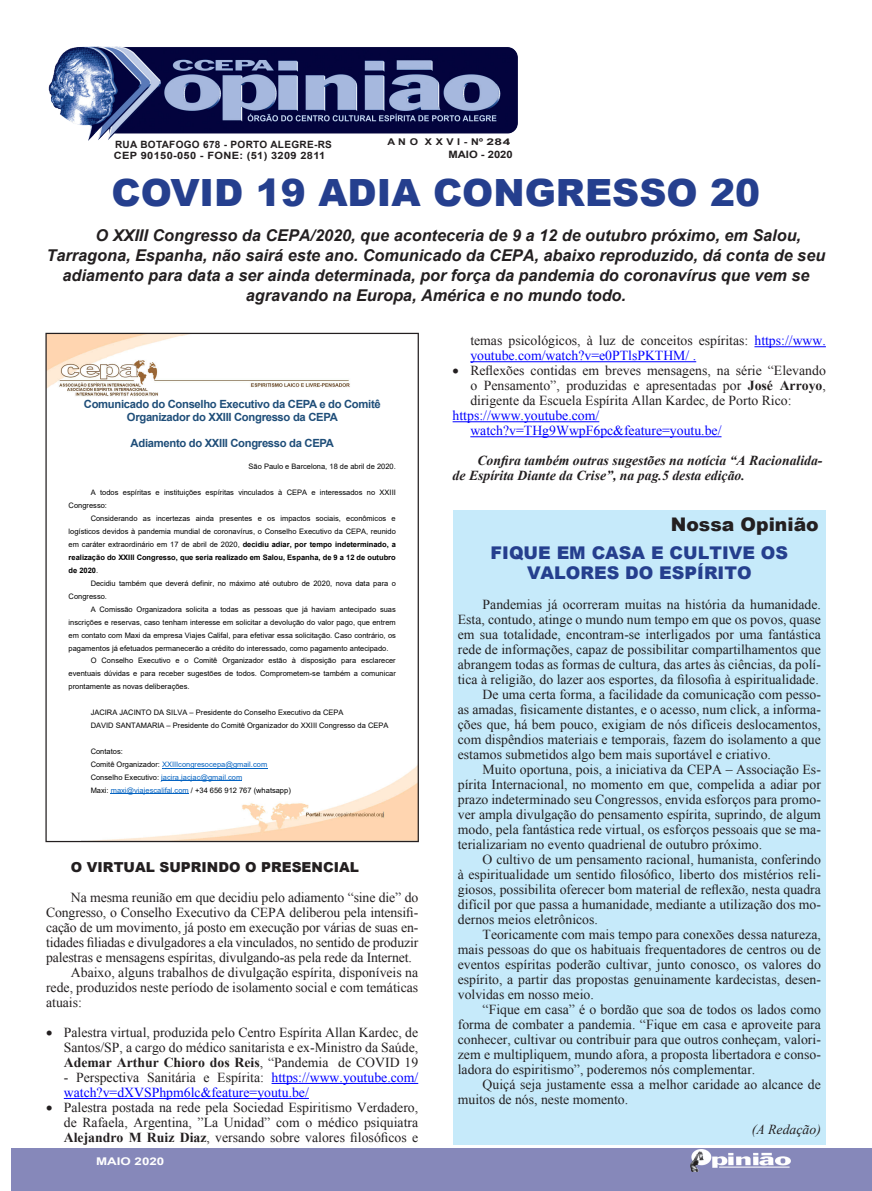
<style>
.page{position:relative;width:872px;height:1191px;background:#fff}
.page>*{position:absolute;margin:0;border:0;box-sizing:border-box;transform-origin:0 0}
.TITULOS_NOTICIAS{font:900 37.5px "Arial";color:#253f8e}
.t1{font:900 18.75px "Arial";color:#231f20}
.t2{font:900 17.5px/20.1px "Arial";color:#253f8e;text-align:center}
.t3{font:italic 700 16.25px "Arial";color:#231f20}
.t4{font:13.75px/15px "Times New Roman";color:#231f20;text-align:justify}
.t5{font:13.75px/15px "Times New Roman";color:#00f}
.t6{font:italic 700 13.75px/15px "Times New Roman";color:#231f20}
.t7{font:900 13.75px "Arial";color:#231f20}
.t8{font:italic 13.75px "Times New Roman";color:#231f20}
.t9{font:11.25px/13px "Arial";letter-spacing:-.03em;color:#1f4e79;text-align:center}
.t10{font:700 10.62px "Arial";color:#fff;scale:1.26 1}
.t11{font:700 10.25px "Arial";color:#231f20;scale:1.1 1}
.t12{font:700 10px "Arial";letter-spacing:.03em;color:#231f20;scale:1.1 1}
.t13{font:700 10px "Arial";letter-spacing:.03em;color:#231f20}
.t14{font:700 9.25px "Arial";color:#231f20;scale:1.15 1}
.t15{font:7.5px/13px "Arial";color:#000}
.s1{color:#0563c1}
.s2{font-weight:700}
.s3{color:#231f20}
</style>
<div class="page">
<div style="left:12px;top:1148px;width:860px;height:43px;background:#8688ba"></div>
<img style="left:48px;top:46px;width:469px;height:94px">
<img style="left:690px;top:1149px;width:100px;height:22px">
<div style="left:454px;top:510px;width:372px;height:634px;background:#c6eafa"></div>
<hr style="left:271px;top:1083px;width:147px;height:1px;background:#00f">
<hr style="left:64px;top:1098px;width:245px;height:1px;background:#00f">
<img style="left:47px;top:335px;width:303px;height:62px">
<img style="left:107px;top:766px;width:310px;height:74px">
<hr style="left:162px;top:768px;width:105px;height:1px;background:#0563c1">
<hr style="left:161px;top:780px;width:81px;height:1px;background:#0563c1">
<hr style="left:111px;top:793px;width:78px;height:1px;background:#0563c1">
<hr style="left:754px;top:346px;width:72px;height:1px;background:#00f">
<hr style="left:470px;top:361px;width:226px;height:1px;background:#00f">
<hr style="left:452px;top:421px;width:147px;height:1px;background:#00f">
<hr style="left:470px;top:436px;width:251px;height:1px;background:#00f">
<p class="t14" style="left:387px;top:136px;width:108px">A N O X X V I - Nº 284</p>
<p class="t13" style="left:115px;top:138px;width:218px">RUA BOTAFOGO 678 - PORTO ALEGRE-RS</p>
<p class="t12" style="left:114px;top:149px;width:194px">CEP 90150-050 - FONE: (51) 3209 2811</p>
<p class="t11" style="left:448px;top:148px;width:60px">MAIO - 2020</p>
<p class="TITULOS_NOTICIAS" style="left:112px;top:165px;width:650px">COVID 19 ADIA CONGRESSO 20</p>
<p class="t3" style="left:96px;top:224px;width:707px">O XXIII Congresso da CEPA/2020, que aconteceria de 9 a 12 de outubro próximo, em Salou,</p>
<p class="t3" style="left:47px;top:244px;width:780px">Tarragona, Espanha, não sairá este ano. Comunicado da CEPA, abaixo reproduzido, dá conta de seu</p>
<p class="t3" style="left:62px;top:264px;width:748px">adiamento para data a ser ainda determinada, por força da pandemia do coronavírus que vem se</p>
<p class="t3" style="left:246px;top:284px;width:382px">agravando na Europa, América e no mundo todo.</p>
<p class="t9" style="left:84px;top:398px;width:298px">Comunicado do Conselho Executivo da CEPA e do Comitê<br>Organizador do XXIII Congresso da CEPA</p>
<p class="t9" style="left:131px;top:436px;width:205px">Adiamento do XXIII Congresso da CEPA</p>
<p class="t15" style="left:248px;top:460px;width:149px">São Paulo e Barcelona, 18 de abril de 2020.</p>
<p class="t15" style="left:91px;top:486px;width:307px">A todos espíritas e instituições espíritas vinculados à CEPA e interessados no XXIII</p>
<p class="t15" style="left:69px;top:499px;width:40px">Congresso:</p>
<p class="t15" style="left:91px;top:512px;width:306px">Considerando as incertezas ainda presentes e os impactos sociais, econômicos e</p>
<p class="t15" style="left:69px;top:525px;width:329px">logísticos devidos à pandemia mundial de coronavírus, o Conselho Executivo da CEPA, reunido</p>
<p class="t15" style="left:69px;top:538px;width:329px">em caráter extraordinário em 17 de abril de 2020, decidiu adiar, por tempo indeterminado, a</p>
<p class="t15" style="left:69px;top:551px;width:329px">realização do XXIII Congresso, que seria realizado em Salou, Espanha, de 9 a 12 de outubro</p>
<p class="t15" style="left:69px;top:564px;width:31px">de 2020.</p>
<p class="t15" style="left:91px;top:576px;width:307px">Decidiu também que deverá definir, no máximo até outubro de 2020, nova data para o</p>
<p class="t15" style="left:69px;top:589px;width:40px">Congresso.</p>
<p class="t15" style="left:91px;top:602px;width:306px">A Comissão Organizadora solicita a todas as pessoas que já haviam antecipado suas</p>
<p class="t15" style="left:69px;top:615px;width:329px">inscrições e reservas, caso tenham interesse em solicitar a devolução do valor pago, que entrem</p>
<p class="t15" style="left:69px;top:628px;width:329px">em contato com Maxi da empresa Viajes Califal, para efetivar essa solicitação. Caso contrário, os</p>
<p class="t15" style="left:69px;top:641px;width:321px">pagamentos já efetuados permanecerão a crédito do interessado, como pagamento antecipado.</p>
<p class="t15" style="left:91px;top:654px;width:306px">O Conselho Executivo e o Comitê Organizador estão à disposição para esclarecer</p>
<p class="t15" style="left:69px;top:667px;width:329px">eventuais dúvidas e para receber sugestões de todos. Comprometem-se também a comunicar</p>
<p class="t15" style="left:69px;top:680px;width:122px">prontamente as novas deliberações.</p>
<p class="t15" style="left:91px;top:706px;width:299px">JACIRA JACINTO DA SILVA – Presidente do Conselho Executivo da CEPA<br>DAVID SANTAMARIA – Presidente do Comitê Organizador do XXIII Congresso da CEPA</p>
<p class="t15" style="left:91px;top:745px;width:202px">Contatos:<br>Comitê Organizador: <span class="s1">XXIIIcongresocepa@gmail.com </span>Conselho Executivo: <span class="s1">jacira.jacjac@gmail.com<br></span>Maxi: <span class="s1">maxi@viajescalifal.com</span> / +34 656 912 767 (whatsapp)</p>
<p class="t7" style="left:71px;top:857px;width:289px">O VIRTUAL SUPRINDO O PRESENCIAL</p>
<p class="t4" style="left:46px;top:889px;width:374px;text-indent:25px">Na mesma reunião em que decidiu pelo adiamento “sine die” do Congresso, o Conselho Executivo da CEPA deliberou pela intensifi&shy;cação de um movimento, já posto em execução por várias de suas en&shy;tidades filiadas e divulgadores a ela vinculados, no sentido de produzir palestras e mensagens espíritas, divulgando-as pela rede da Internet.</p>
<p class="t4" style="left:46px;top:964px;width:374px;text-indent:25px">Abaixo, alguns trabalhos de divulgação espírita, disponíveis na rede, produzidos neste período de isolamento social e com temáticas atuais:</p>
<p class="t4" style="left:64px;top:1024px;width:356px;text-indent:-18px">• Palestra virtual, produzida pelo Centro Espírita Allan Kardec, de Santos/SP, a cargo do médico sanitarista e ex-Ministro da Saúde, <span class="s2">Ademar Arthur Chioro dos Reis</span>, “Pandemia de COVID 19</p>
<p class="t5" style="left:64px;top:1069px;width:356px"><span class="s3">- Perspectiva Sanitária e Espírita:</span> https://www.youtube.com/ watch?v=dXVSPhpm6lc&amp;feature=youtu.be/</p>
<p class="t4" style="left:64px;top:1099px;width:356px;text-indent:-18px">• Palestra postada na rede pela Sociedad Espiritismo Verdadero, de Rafaela, Argentina, ”La Unidad” com o médico psiquiatra <span class="s2">Alejandro M Ruiz Diaz</span>, versando sobre valores filosóficos e</p>
<p class="t10" style="left:96px;top:1154px;width:56px">MAIO 2020</p>
<p class="t5" style="left:470px;top:333px;width:357px"><span class="s3">temas psicológicos, à luz de conceitos espíritas:</span> https://www. youtube.com/watch?v=e0PTlsPKTHM/ .</p>
<p class="t4" style="left:470px;top:363px;width:357px;text-indent:-18px">• Reflexões contidas em breves mensagens, na série “Elevando o Pensamento”, produzidas e apresentadas por <span class="s2">José Arroyo</span>, dirigente da Escuela Espírita Allan Kardec, de Porto Rico:</p>
<p class="t5" style="left:470px;top:408px;width:253px;text-indent:-18px">https://www.youtube.com/ watch?v=THg9WwpF6pc&amp;feature=youtu.be/</p>
<p class="t6" style="left:452px;top:453px;width:371px;text-indent:25px">Confira também outras sugestões na notícia “A Racionalida&shy;de Espírita Diante da Crise”, na pag.5 desta edição.</p>
<p class="t1" style="left:670px;top:510px;width:149px">Nossa Opinião</p>
<p class="t2" style="left:490px;top:542px;width:299px">FIQUE EM CASA E CULTIVE OS<br>VALORES DO ESPÍRITO</p>
<p class="t4" style="left:458px;top:597px;width:365px;text-indent:25px">Pandemias já ocorreram muitas na história da humanidade.<br>Esta, contudo, atinge o mundo num tempo em que os povos, quase em sua totalidade, encontram-se interligados por uma fantástica rede de informações, capaz de possibilitar compartilhamentos que abrangem todas as formas de cultura, das artes às ciências, da polí&shy;tica à religião, do lazer aos esportes, da filosofia à espiritualidade.</p>
<p class="t4" style="left:458px;top:687px;width:365px;text-indent:25px">De uma certa forma, a facilidade da comunicação com pesso&shy;as amadas, fisicamente distantes, e o acesso, num click, a informa&shy;ções que, há bem pouco, exigiam de nós difíceis deslocamentos, com dispêndios materiais e temporais, fazem do isolamento a que estamos submetidos algo bem mais suportável e criativo.</p>
<p class="t4" style="left:458px;top:762px;width:365px;text-indent:25px">Muito oportuna, pois, a iniciativa da CEPA – Associação Es&shy;pírita Internacional, no momento em que, compelida a adiar por prazo indeterminado seu Congressos, envida esforços para promo&shy;ver ampla divulgação do pensamento espírita, suprindo, de algum modo, pela fantástica rede virtual, os esforços pessoais que se ma&shy;terializariam no evento quadrienal de outubro próximo.</p>
<p class="t4" style="left:458px;top:852px;width:365px;text-indent:25px">O cultivo de um pensamento racional, humanista, conferindo à espiritualidade um sentido filosófico, liberto dos mistérios reli&shy;giosos, possibilita oferecer bom material de reflexão, nesta quadra difícil por que passa a humanidade, mediante a utilização dos mo&shy;dernos meios eletrônicos.</p>
<p class="t4" style="left:458px;top:927px;width:365px;text-indent:25px">Teoricamente com mais tempo para conexões dessa natureza, mais pessoas do que os habituais frequentadores de centros ou de eventos espíritas poderão cultivar, junto conosco, os valores do espírito, a partir das propostas genuinamente kardecistas, desen&shy;volvidas em nosso meio.</p>
<p class="t4" style="left:458px;top:1002px;width:365px;text-indent:25px">“Fique em casa” é o bordão que soa de todos os lados como forma de combater a pandemia. “Fique em casa e aproveite para conhecer, cultivar ou contribuir para que outros conheçam, valori&shy;zem e multipliquem, mundo afora, a proposta libertadora e conso&shy;ladora do espiritismo”, poderemos nós complementar.</p>
<p class="t4" style="left:458px;top:1077px;width:365px;text-indent:25px">Quiçá seja justamente essa a melhor caridade ao alcance de muitos de nós, neste momento.</p>
<p class="t8" style="left:752px;top:1120px;width:71px">(A Redação)</p>
</div>
